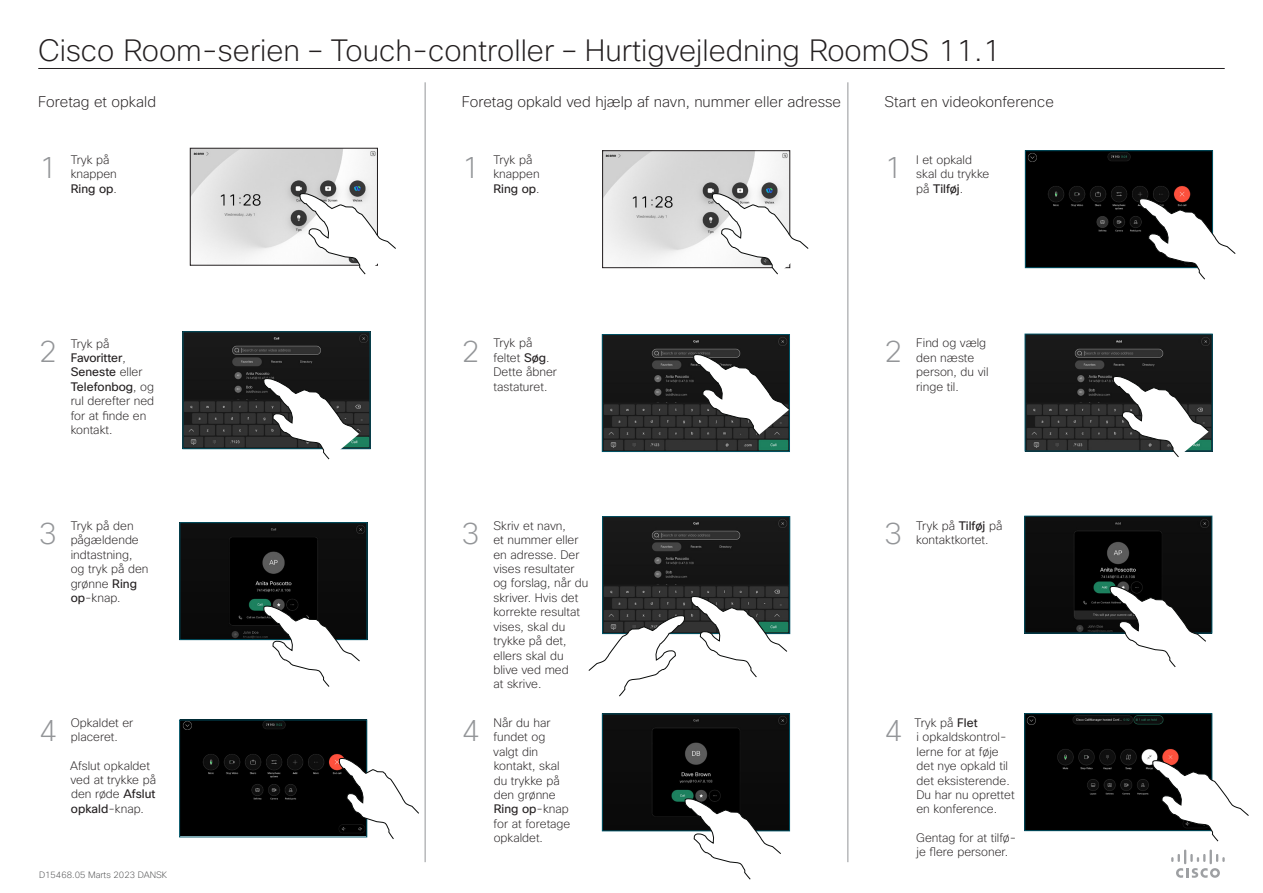
<style>
.page{position:relative;width:1263px;height:893px;background:#fff}
.page>*{position:absolute;margin:0;border:0;box-sizing:border-box;transform-origin:0 0}
.Subhead1{font:200 30px "Cisco Sans";color:#231f20}
.t1{font:200 30px "Cisco Sans";color:#939598}
.Subhead1-2{font:200 15px "Cisco Sans";color:#231f20}
.CartoonAnnotation{font:200 12px/14.4px "Cisco Sans";color:#231f20}
.t2{font:200 9px "Cisco Sans";color:#4b4c4d}
.s1{font-weight:400}
</style>
<div class="page">
<img style="left:182px;top:722px;width:183px;height:113px">
<div style="left:180px;top:720px;width:187px;height:117px;border:1px solid #005467"></div>
<img style="left:192px;top:150px;width:183px;height:112px">
<div style="left:190px;top:148px;width:187px;height:117px;border:1px solid #231f20"></div>
<svg style="left:300px;top:193px;width:96px;height:81px"></svg>
<img style="left:182px;top:525px;width:183px;height:113px">
<div style="left:180px;top:523px;width:187px;height:117px;border:1px solid #005467"></div>
<svg style="left:263px;top:605px;width:97px;height:82px"></svg>
<svg style="left:339px;top:742px;width:80px;height:97px"></svg>
<img style="left:185px;top:334px;width:183px;height:113px">
<div style="left:183px;top:332px;width:187px;height:117px;border:1px solid #005467"></div>
<svg style="left:263px;top:378px;width:97px;height:81px"></svg>
<img style="left:604px;top:716px;width:184px;height:113px">
<div style="left:602px;top:714px;width:188px;height:117px;border:1px solid #005467"></div>
<img style="left:604px;top:153px;width:184px;height:111px">
<div style="left:602px;top:151px;width:188px;height:117px;border:1px solid #231f20"></div>
<svg style="left:712px;top:193px;width:96px;height:81px"></svg>
<img style="left:604px;top:519px;width:184px;height:113px">
<div style="left:602px;top:517px;width:188px;height:117px;border:1px solid #005467"></div>
<svg style="left:691px;top:596px;width:96px;height:81px"></svg>
<svg style="left:588px;top:615px;width:97px;height:81px"></svg>
<img style="left:604px;top:336px;width:183px;height:114px">
<div style="left:602px;top:334px;width:187px;height:118px;border:1px solid #005467"></div>
<svg style="left:693px;top:354px;width:97px;height:81px"></svg>
<img style="left:1027px;top:153px;width:183px;height:113px">
<div style="left:1025px;top:151px;width:187px;height:117px;border:1px solid #005467"></div>
<img style="left:1027px;top:716px;width:183px;height:113px">
<div style="left:1025px;top:714px;width:187px;height:117px;border:1px solid #005467"></div>
<svg style="left:1139px;top:198px;width:97px;height:81px"></svg>
<img style="left:1027px;top:518px;width:183px;height:113px">
<div style="left:1025px;top:516px;width:187px;height:117px;border:1px solid #005467"></div>
<svg style="left:1110px;top:586px;width:96px;height:81px"></svg>
<img style="left:1027px;top:336px;width:183px;height:113px">
<div style="left:1025px;top:334px;width:187px;height:117px;border:1px solid #005467"></div>
<svg style="left:1113px;top:376px;width:96px;height:81px"></svg>
<hr style="left:425px;top:82px;width:1px;height:780px;background:#939598">
<hr style="left:847px;top:82px;width:1px;height:780px;background:#939598">
<svg style="left:1171px;top:849px;width:54px;height:29px"></svg>
<hr style="left:38px;top:68px;width:1187px;height:1px;background:#231f20">
<svg style="left:685px;top:798px;width:96px;height:81px"></svg>
<svg style="left:1152px;top:760px;width:97px;height:81px"></svg>
<h1 class="Subhead1" style="left:38px;top:31px;width:964px">Cisco Room-serien – Touch-controller – Hurtigvejledning RoomOS 11.1</h1>
<h1 class="Subhead1-2" style="left:38px;top:92px;width:119px">Foretag et opkald</h1>
<h1 class="Subhead1-2" style="left:462px;top:92px;width:381px">Foretag opkald ved hjælp af navn, nummer eller adresse</h1>
<h1 class="Subhead1-2" style="left:884px;top:92px;width:171px">Start en videokonference</h1>
<p class="t1" style="left:39px;top:148px;width:20px">1</p>
<p class="CartoonAnnotation" style="left:71px;top:153px;width:48px">Tryk på knappen<br><span class="s1">Ring op</span>.</p>
<p class="t1" style="left:462px;top:148px;width:19px">1</p>
<p class="CartoonAnnotation" style="left:493px;top:153px;width:48px">Tryk på knappen<br><span class="s1">Ring op</span>.</p>
<p class="t1" style="left:884px;top:148px;width:19px">1</p>
<p class="CartoonAnnotation" style="left:916px;top:153px;width:75px">I et opkald skal du trykke på <span class="s1">Tilføj</span>.</p>
<p class="t1" style="left:39px;top:332px;width:20px">2</p>
<p class="CartoonAnnotation" style="left:71px;top:336px;width:85px">Tryk på<br><span class="s1">Favoritter</span>,<br><span class="s1">Seneste</span> eller<br><span class="s1">Telefonbog</span>, og rul derefter ned for at finde en kontakt.</p>
<p class="t1" style="left:462px;top:332px;width:19px">2</p>
<p class="CartoonAnnotation" style="left:493px;top:336px;width:65px">Tryk på feltet <span class="s1">Søg</span>.<br>Dette åbner tastaturet.</p>
<p class="t1" style="left:884px;top:332px;width:19px">2</p>
<p class="CartoonAnnotation" style="left:916px;top:336px;width:74px">Find og vælg den næste person, du vil ringe til.</p>
<p class="t1" style="left:39px;top:514px;width:20px">3</p>
<p class="CartoonAnnotation" style="left:71px;top:519px;width:79px">Tryk på den pågældende indtastning, og tryk på den grønne <span class="s1">Ring op</span>-knap.</p>
<p class="t1" style="left:462px;top:514px;width:19px">3</p>
<p class="CartoonAnnotation" style="left:493px;top:519px;width:96px">Skriv et navn,<br>et nummer eller en adresse. Der vises resultater og forslag, når du skriver. Hvis det korrekte resultat vises, skal du trykke på det, ellers skal du blive ved med<br>at skrive.</p>
<p class="t1" style="left:884px;top:514px;width:19px">3</p>
<p class="CartoonAnnotation" style="left:916px;top:519px;width:88px">Tryk på <span class="s1">Tilføj</span> på kontaktkortet.</p>
<p class="t1" style="left:39px;top:711px;width:20px">4</p>
<p class="CartoonAnnotation" style="left:493px;top:716px;width:79px">Når du har fundet og valgt din kontakt, skal du trykke på den grønne<br><span class="s1">Ring op</span>-knap for at foretage opkaldet.</p>
<p class="t1" style="left:462px;top:711px;width:19px">4</p>
<p class="CartoonAnnotation" style="left:914px;top:716px;width:102px">Tryk på <span class="s1">Flet<br></span>i opkaldskontrol&shy;lerne for at føje det nye opkald til det eksisterende.<br>Du har nu oprettet en konference.</p>
<p class="CartoonAnnotation" style="left:916px;top:830px;width:102px">Gentag for at tilfø&shy;je flere personer.</p>
<p class="CartoonAnnotation" style="left:71px;top:716px;width:64px">Opkaldet er placeret.</p>
<p class="CartoonAnnotation" style="left:70px;top:758px;width:87px">Afslut opkaldet ved at trykke på den røde <span class="s1">Afslut opkald</span>-knap.</p>
<p class="t1" style="left:884px;top:711px;width:19px">4</p>
<p class="t2" style="left:39px;top:869px;width:130px">D15468.05 Marts 2023 DANSK</p>
</div>
